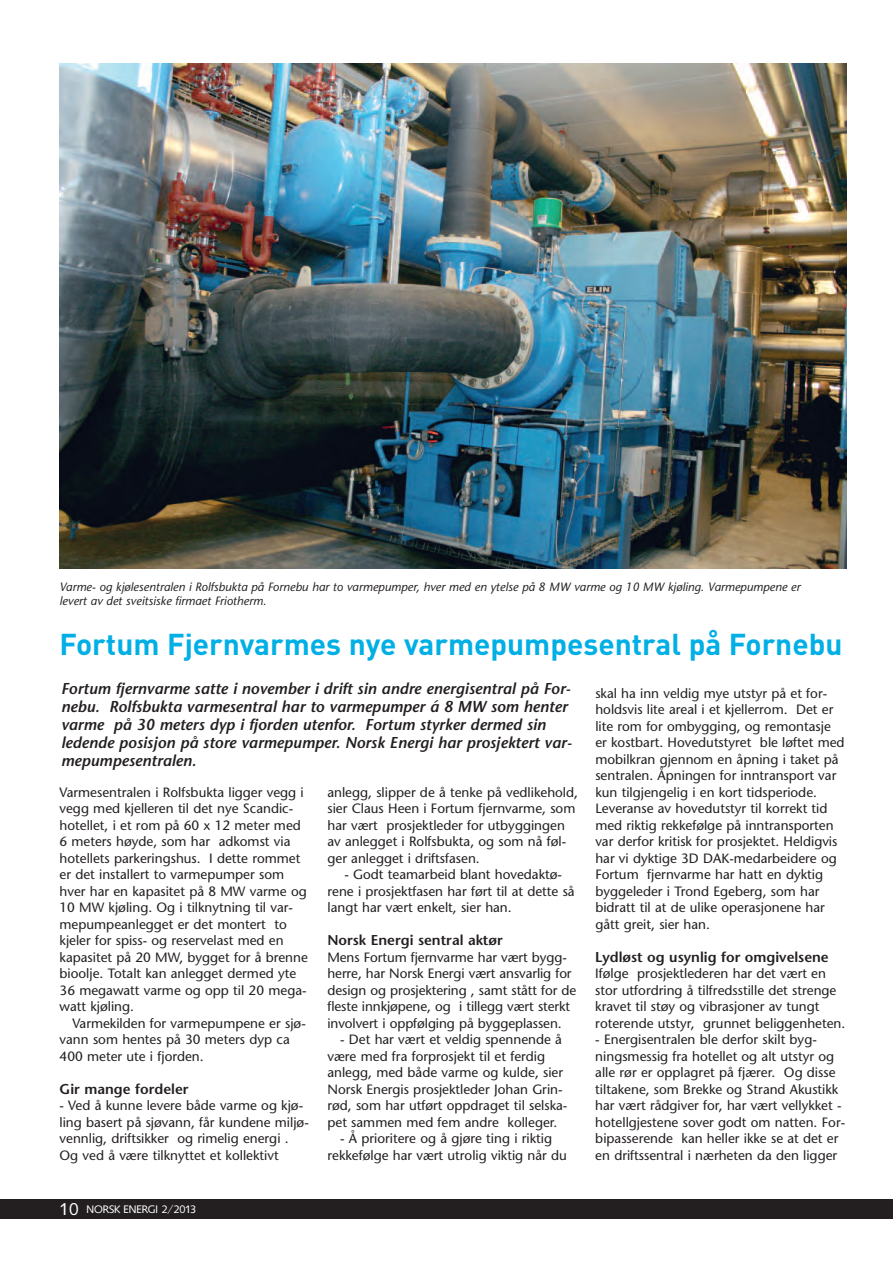
<style>
.page{position:relative;width:893px;height:1263px;background:#fff}
.page>*{position:absolute;margin:0;border:0;box-sizing:border-box;transform-origin:0 0}
.t1{font:700 29.85px "DIN";color:#00afe5}
.t2{font:italic 600 15.75px/18px "Stone Sans";color:#231f20}
.t3{font:600 14.25px "Stone Sans";color:#231f20}
.t4{font:13.5px/16.5px "Stone Sans";color:#231f20}
.t5{font:italic 12px/13.5px "Stone Sans";color:#231f20}
.t6{font:10.5px "Saxony";color:#fff}
.s1{font-size:16.5px}
</style>
<div class="page">
<div style="left:0;top:1199px;width:893px;height:19px;background:#231f20"></div>
<img style="left:60px;top:64px;width:786px;height:504px">
<p class="t5" style="left:60px;top:582px;width:742px">Varme- og kjølesentralen i Rolfsbukta på Fornebu har to varmepumper, hver med en ytelse på 8 MW varme og 10 MW kjøling. Varmepumpene er levert av det sveitsiske firmaet Friotherm.</p>
<h1 class="t1" style="left:60px;top:626px;width:784px">Fortum Fjernvarmes nye varmepumpesentral på Fornebu</h1>
<p class="t2" style="left:61px;top:681px;width:512px">Fortum fjernvarme satte i november i drift sin andre energisentral på For&shy;nebu. Rolfsbukta varmesentral har to varmepumper á 8 MW som henter varme på 30 meters dyp i fjorden utenfor. Fortum styrker dermed sin ledende posisjon på store varmepumper. Norsk Energi har prosjektert var&shy;mepumpesentralen.</p>
<p class="t4" style="left:595px;top:686px;width:251px">skal ha inn veldig mye utstyr på et for&shy;holdsvis lite areal i et kjellerrom. Det er lite rom for ombygging, og remontasje er kostbart. Hovedutstyret ble løftet med mobilkran gjennom en åpning i taket på sentralen. Åpningen for inntransport var kun tilgjengelig i en kort tidsperiode.<br>Leveranse av hovedutstyr til korrekt tid med riktig rekkefølge på inntransporten var derfor kritisk for prosjektet. Heldigvis har vi dyktige 3D DAK-medarbeidere og Fortum fjernvarme har hatt en dyktig byggeleder i Trond Egeberg, som har bidratt til at de ulike operasjonene har gått greit, sier han.</p>
<p class="t3" style="left:595px;top:951px;width:235px">Lydløst og usynlig for omgivelsene</p>
<p class="t4" style="left:595px;top:966px;width:252px">Ifølge prosjektlederen har det vært en stor utfordring å tilfredsstille det strenge kravet til støy og vibrasjoner av tungt roterende utstyr, grunnet beliggenheten.</p>
<p class="t4" style="left:595px;top:1032px;width:251px">- Energisentralen ble derfor skilt byg&shy;ningsmessig fra hotellet og alt utstyr og alle rør er opplagret på fjærer. Og disse tiltakene, som Brekke og Strand Akustikk har vært rådgiver for, har vært vellykket - hotellgjestene sover godt om natten. For&shy;bipasserende kan heller ikke se at det er en driftssentral i nærheten da den ligger</p>
<p class="t4" style="left:327px;top:785px;width:252px">anlegg, slipper de å tenke på vedlikehold, sier Claus Heen i Fortum fjernvarme, som har vært prosjektleder for utbyggingen av anlegget i Rolfsbukta, og som nå føl&shy;ger anlegget i driftsfasen.</p>
<p class="t4" style="left:327px;top:867px;width:249px;text-indent:17px">- Godt teamarbeid blant hovedaktø&shy;rene i prosjektfasen har ført til at dette så langt har vært enkelt, sier han.</p>
<p class="t3" style="left:327px;top:935px;width:177px">Norsk Energi sentral aktør</p>
<p class="t4" style="left:327px;top:950px;width:250px">Mens Fortum fjernvarme har vært bygg&shy;herre, har Norsk Energi vært ansvarlig for design og prosjektering , samt stått for de fleste innkjøpene, og i tillegg vært sterkt involvert i oppfølging på byggeplassen.</p>
<p class="t4" style="left:327px;top:1032px;width:241px;text-indent:13px">- Det har vært et veldig spennende å være med fra forprosjekt til et ferdig anlegg, med både varme og kulde, sier Norsk Energis prosjektleder Johan Grin&shy;rød, som har utført oppdraget til selska&shy;pet sammen med fem andre kolleger.</p>
<p class="t4" style="left:327px;top:1131px;width:241px;text-align:center">- Å prioritere og å gjøre ting i riktig rekkefølge har vært utrolig viktig når du</p>
<p class="t4" style="left:60px;top:785px;width:250px">Varmesentralen i Rolfsbukta ligger vegg i vegg med kjelleren til det nye Scandic&shy;hotellet, i et rom på 60 x 12 meter med 6 meters høyde, som har adkomst via hotellets parkeringshus. I dette rommet er det installert to varmepumper som hver har en kapasitet på 8 MW varme og 10 MW kjøling. Og i tilknytning til var&shy;mepumpeanlegget er det montert to kjeler for spiss- og reservelast med en kapasitet på 20 MW, bygget for å brenne bioolje. Totalt kan anlegget dermed yte 36 megawatt varme og opp til 20 mega&shy;watt kjøling.</p>
<p class="t4" style="left:60px;top:1016px;width:248px;text-indent:13px">Varmekilden for varmepumpene er sjø&shy;vann som hentes på 30 meters dyp ca<br>400 meter ute i fjorden.</p>
<p class="t3" style="left:60px;top:1083px;width:131px">Gir mange fordeler</p>
<p class="t4" style="left:60px;top:1098px;width:251px">- Ved å kunne levere både varme og kjø&shy;ling basert på sjøvann, får kundene miljø&shy;vennlig, driftsikker og rimelig energi .<br>Og ved å være tilknyttet et kollektivt</p>
<p class="t6" style="left:60px;top:1203px;width:138px"><span class="s1">10</span> NORSK ENERGI 2/2013</p>
</div>
